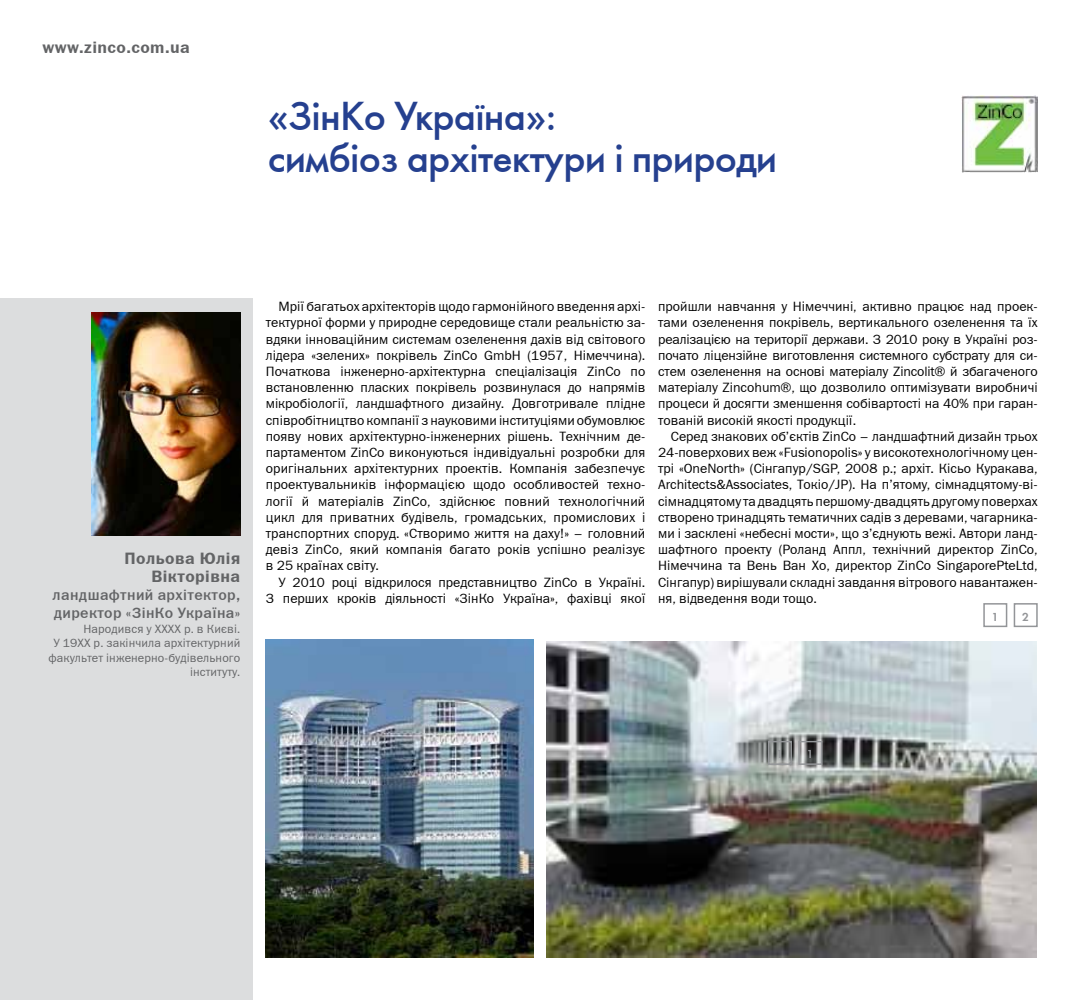
<style>
.page{position:relative;width:1076px;height:1000px;background:#fff}
.page>*{position:absolute;margin:0;border:0;box-sizing:border-box;transform-origin:0 0}
.t1{font:42px/42px "Futura Medium C";letter-spacing:-.02em;color:#25408f}
.t2{font:16.5px/18.8px "Franklin Gothic Demi C";letter-spacing:.025em;color:#636466;text-align:right}
.t3{font:15px/18px "Franklin Gothic Medium C";letter-spacing:.025em;color:#636466}
.t4{font:13.5px/16.2px "Franklin Gothic Book C";color:#000;text-align:justify}
.t5{font:12px/14.4px "Franklin Gothic Book C";letter-spacing:.01em;color:#636466;text-align:right}
.t6{font:12px "Futura Demi C";color:#939598}
</style>
<div class="page">
<div style="left:0;top:299px;width:252px;height:700px;background:#dcddde"></div>
<img style="left:266px;top:639px;width:268px;height:318px">
<img style="left:546px;top:641px;width:491px;height:316px">
<img style="left:961px;top:96px;width:76px;height:76px">
<img style="left:91px;top:312px;width:149px;height:223px">
<div style="left:1013px;top:603px;width:24px;height:24px;border:2px solid #939598"></div>
<div style="left:983px;top:603px;width:24px;height:24px;border:2px solid #939598"></div>
<div style="left:798px;top:740px;width:24px;height:24px;border:2px solid #939598"></div>
<div style="left:768px;top:740px;width:24px;height:24px;border:2px solid #939598"></div>
<p class="t2" style="left:43px;top:38px;width:149px">www.zinco.com.ua</p>
<h1 class="t1" style="left:268px;top:95px;width:511px">«ЗінКо Україна»:<br>симбіоз архітектури і природи</h1>
<p class="t2" style="left:125px;top:548px;width:117px">Польова Юлія<br>Вікторівна</p>
<p class="t3" style="left:53px;top:586px;width:189px">ландшафтний архітектор, директор «ЗінКо Україна»</p>
<p class="t5" style="left:48px;top:621px;width:193px">Народився у ХХХХ р. в Києві.<br>У 19ХХ р. закінчила архітектурний факультет інженерно-будівельного інституту.</p>
<p class="t4" style="left:266px;top:298px;width:381px;text-indent:13px">Мрії багатьох архітекторів щодо гармонійного введення архі&shy;тектурної форми у природне середовище стали реальністю за&shy;вдяки інноваційним системам озеленення дахів від світового лідера «зелених» покрівель ZinCo GmbH (1957, Німеччина).<br>Початкова інженерно-архітектурна спеціалізація ZinCo по встановленню пласких покрівель розвинулася до напрямів мікробіології, ландшафтного дизайну. Довготривале плідне співробітництво компанії з науковими інституціями обумовлює появу нових архітектурно-інженерних рішень. Технічним де&shy;партаментом ZinCo виконуються індивідуальні розробки для оригінальних архітектурних проектів. Компанія забезпечує проектувальників інформацією щодо особливостей техно&shy;логії й матеріалів ZinCo, здійснює повний технологічний цикл для приватних будівель, громадських, промислових і транспортних споруд. «Створимо життя на даху!» – головний девіз ZinCo, який компанія багато років успішно реалізує в 25 країнах світу.</p>
<p class="t4" style="left:266px;top:573px;width:381px;text-align:right">У 2010 році відкрилося представництво ZinCo в Україні.<br>З перших кроків діяльності «ЗінКо Україна», фахівці якої</p>
<p class="t4" style="left:658px;top:298px;width:381px">пройшли навчання у Німеччині, активно працює над проек&shy;тами озеленення покрівель, вертикального озеленення та їх реалізацією на території держави. З 2010 року в Україні роз&shy;почато ліцензійне виготовлення системного субстрату для си&shy;стем озеленення на основі матеріалу Zincolit® й збагаченого матеріалу Zincohum®, що дозволило оптимізувати виробничі процеси й досягти зменшення собівартості на 40% при гаран&shy;тованій високій якості продукції.</p>
<p class="t4" style="left:658px;top:428px;width:381px;text-indent:13px">Серед знакових об’єктів ZinCo – ландшафтний дизайн трьох 24-поверхових веж «Fusionopolis» у високотехнологічному цен&shy;трі «OneNorth» (Сінгапур/SGP, 2008 р.; архіт. Кісьо Куракава, Architects&amp;Associates, Токіо/JP). На п’ятому, сімнадцятому-ві&shy;сімнадцятому та двадцять першому-двадцять другому поверхах створено тринадцять тематичних садів з деревами, чагарника&shy;ми і засклені «небесні мости», що з’єднують вежі. Автори ланд&shy;шафтного проекту (Роланд Аппл, технічний директор ZinCo, Німеччина та Вень Ван Хо, директор ZinCo SingaporePteLtd, Сінгапур) вирішували складні завдання вітрового навантажен&shy;ня, відведення води тощо.</p>
<p class="t6" style="left:992px;top:609px;width:8px">1</p>
<p class="t6" style="left:1022px;top:609px;width:8px">2</p>
<p class="t6" style="left:776px;top:747px;width:8px">1</p>
<p class="t6" style="left:807px;top:747px;width:8px">1</p>
</div>
